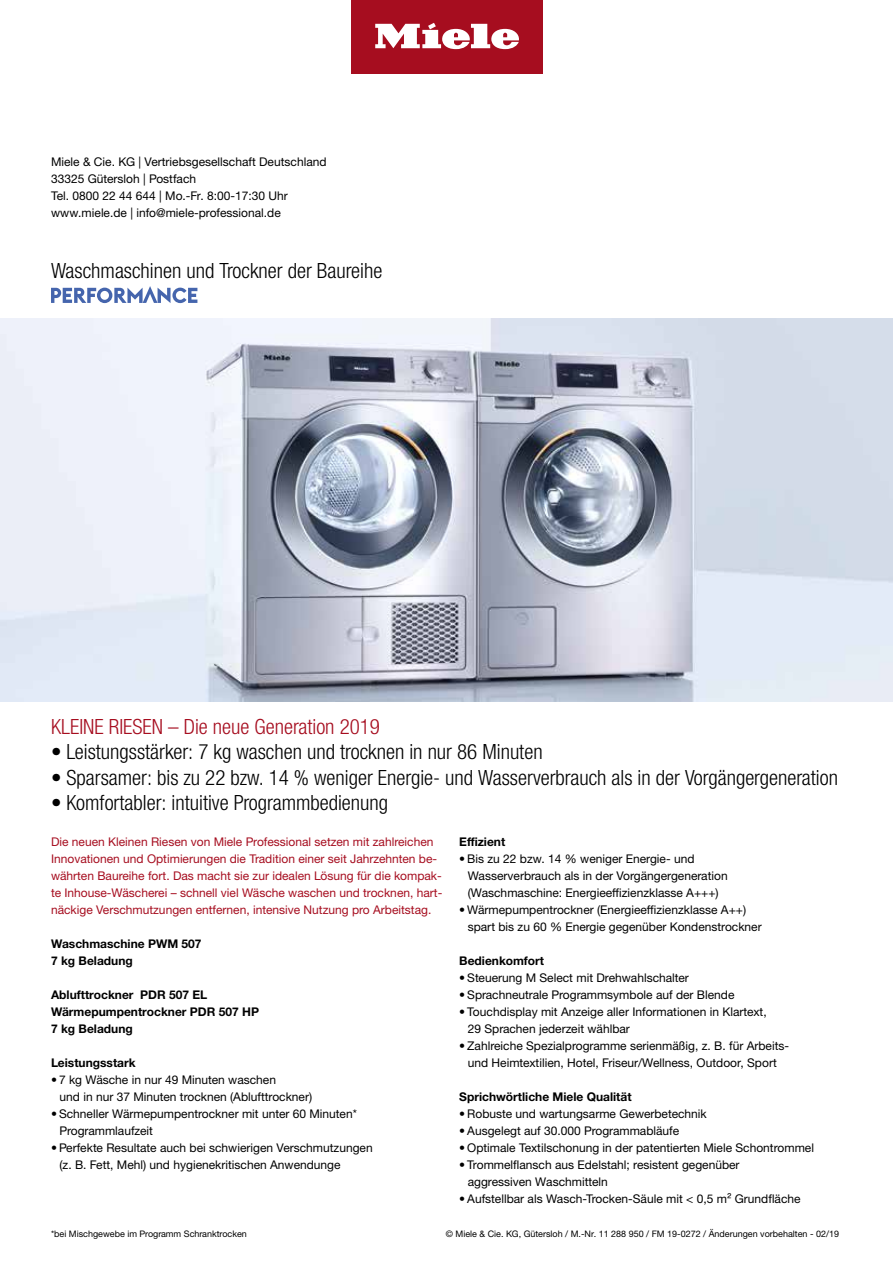
<style>
.page{position:relative;width:893px;height:1263px;background:#fff}
.page>*{position:absolute;margin:0;border:0;box-sizing:border-box;transform-origin:0 0}
.t1{font:300 condensed 21px "Helvetica Neue LTW1 G";color:#000}
.t2{font:300 condensed 21px "Helvetica Neue LTW1 G";color:#a60d1f}
.t3{font:12px/17px "Helvetica Neue LTW1 G";color:#000}
.t4{font:12px/17px "Helvetica Neue LTW1 G";color:#a60d1f}
.t5{font:700 12px/17px "Helvetica Neue LTW1 G";color:#000}
.t6{font:9px "Helvetica Neue LTW1 G";color:#000}
</style>
<div class="page">
<div style="left:351px;top:0;width:191px;height:73px;background:#a60d1f"></div>
<svg style="left:375px;top:22px;width:144px;height:27px"></svg>
<img style="left:0;top:319px;width:893px;height:383px">
<svg style="left:51px;top:286px;width:146px;height:17px"></svg>
<p class="t3" style="left:51px;top:153px;width:277px">Miele &amp; Cie. KG | Vertriebsgesellschaft Deutschland 33325 Gütersloh | Postfach<br>Tel. 0800 22 44 644 | Mo.-Fr. 8:00-17:30 Uhr www.miele.de | info@miele-professional.de</p>
<h1 class="t1" style="left:51px;top:258px;width:333px">Waschmaschinen und Trockner der Baureihe</h1>
<h1 class="t2" style="left:51px;top:714px;width:330px">KLEINE RIESEN – Die neue Generation 2019</h1>
<h1 class="t1" style="left:51px;top:739px;width:493px">• Leistungsstärker: 7 kg waschen und trocknen in nur 86 Minuten</h1>
<h1 class="t1" style="left:51px;top:765px;width:788px">• Sparsamer: bis zu 22 bzw. 14 % weniger Energie- und Wasserverbrauch als in der Vorgängergeneration</h1>
<h1 class="t1" style="left:51px;top:790px;width:339px">• Komfortabler: intuitive Programmbedienung</h1>
<p class="t4" style="left:51px;top:833px;width:393px">Die neuen Kleinen Riesen von Miele Professional setzen mit zahlreichen Innovationen und Optimierungen die Tradition einer seit Jahrzehnten be&shy;währten Baureihe fort. Das macht sie zur idealen Lösung für die kompak&shy;te Inhouse-Wäscherei – schnell viel Wäsche waschen und trocknen, hart&shy;näckige Verschmutzungen entfernen, intensive Nutzung pro Arbeitstag.</p>
<p class="t5" style="left:51px;top:935px;width:152px">Waschmaschine PWM 507<br>7 kg Beladung</p>
<p class="t5" style="left:51px;top:986px;width:210px">Ablufttrockner PDR 507 EL<br>Wärmepumpentrockner PDR 507 HP<br>7 kg Beladung</p>
<p class="t5" style="left:51px;top:1054px;width:86px">Leistungsstark</p>
<p class="t3" style="left:60px;top:1071px;width:254px;text-indent:-9px">• 7 kg Wäsche in nur 49 Minuten waschen<br>und in nur 37 Minuten trocknen (Ablufttrockner)</p>
<p class="t3" style="left:60px;top:1105px;width:299px;text-indent:-9px">• Schneller Wärmepumpentrockner mit unter 60 Minuten*<br>Programmlaufzeit</p>
<p class="t3" style="left:60px;top:1139px;width:315px;text-indent:-9px">• Perfekte Resultate auch bei schwierigen Verschmutzungen (z. B. Fett, Mehl) und hygienekritischen Anwendunge</p>
<p class="t5" style="left:459px;top:833px;width:48px">Effizient</p>
<p class="t3" style="left:468px;top:850px;width:261px;text-indent:-9px">• Bis zu 22 bzw. 14 % weniger Energie- und<br>Wasserverbrauch als in der Vorgängergeneration (Waschmaschine: Energieeffizienzklasse A+++)</p>
<p class="t3" style="left:468px;top:901px;width:295px;text-indent:-9px">• Wärmepumpentrockner (Energieeffizienzklasse A++) spart bis zu 60 % Energie gegenüber Kondenstrockner</p>
<p class="t5" style="left:459px;top:952px;width:86px">Bedienkomfort</p>
<p class="t3" style="left:459px;top:969px;width:231px">• Steuerung M Select mit Drehwahlschalter</p>
<p class="t3" style="left:459px;top:986px;width:277px">• Sprachneutrale Programmsymbole auf der Blende</p>
<p class="t3" style="left:468px;top:1003px;width:300px;text-indent:-9px">• Touchdisplay mit Anzeige aller Informationen in Klartext,<br>29 Sprachen jederzeit wählbar</p>
<p class="t3" style="left:459px;top:1037px;width:331px;text-align:center">• Zahlreiche Spezialprogramme serienmäßig, z. B. für Arbeits&shy;und Heimtextilien, Hotel, Friseur/Wellness, Outdoor, Sport</p>
<p class="t5" style="left:459px;top:1088px;width:174px">Sprichwörtliche Miele Qualität</p>
<p class="t3" style="left:459px;top:1105px;width:249px">• Robuste und wartungsarme Gewerbetechnik</p>
<p class="t3" style="left:459px;top:1122px;width:221px">• Ausgelegt auf 30.000 Programmabläufe</p>
<p class="t3" style="left:459px;top:1139px;width:356px">• Optimale Textilschonung in der patentierten Miele Schontrommel</p>
<p class="t3" style="left:468px;top:1156px;width:273px;text-indent:-9px">• Trommelflansch aus Edelstahl; resistent gegenüber aggressiven Waschmitteln</p>
<p class="t3" style="left:459px;top:1190px;width:343px">• Aufstellbar als Wasch-Trocken-Säule mit &lt; 0,5 m² Grundfläche</p>
<p class="t6" style="left:51px;top:1229px;width:197px">*bei Mischgewebe im Programm Schranktrocken</p>
<p class="t6" style="left:446px;top:1229px;width:395px">© Miele &amp; Cie. KG, Gütersloh / M.-Nr. 11 288 950 / FM 19-0272 / Änderungen vorbehalten - 02/19</p>
</div>
